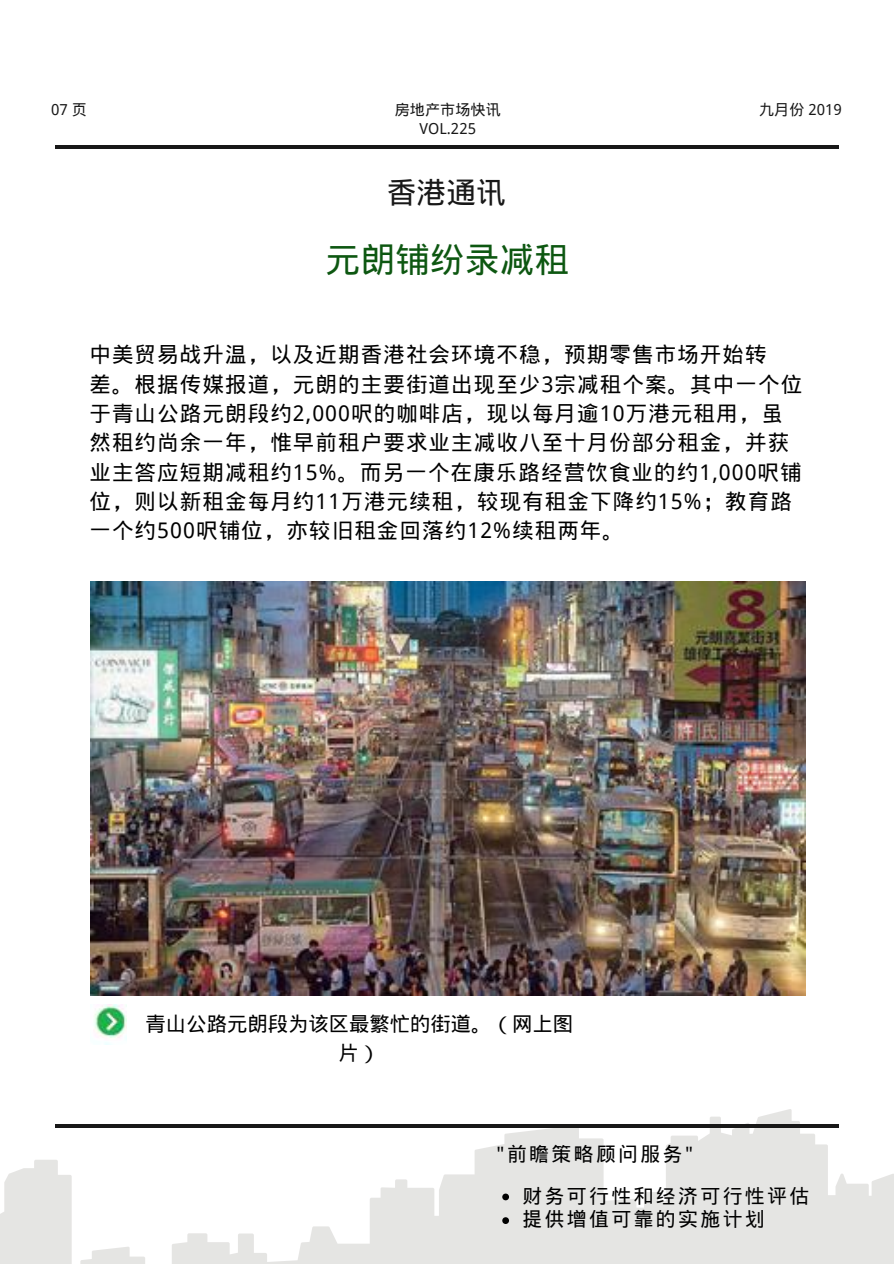
<style>
.page{position:relative;width:894px;height:1264px;background:#fff}
.page>*{position:absolute;margin:0;border:0;box-sizing:border-box;transform-origin:0 0}
.t1{font:34.8px "Wen Quan Yi Micro Hei";color:#0d5711}
.t2{font:29.85px "Wen Quan Yi Micro Hei";color:#181818}
.t3{font:21.45px/29.2px "Wen Quan Yi Micro Hei";letter-spacing:.05em;color:#000}
.t4{font:20.4px/28.2px "Wen Quan Yi Micro Hei";color:#000;text-align:center}
.t5{font:19.8px/41.4px "Wen Quan Yi Micro Hei";letter-spacing:.12em;color:#000}
.t6{font:15.15px "Wen Quan Yi Micro Hei";color:#181818}
</style>
<div class="page">
<hr style="left:55px;top:146px;width:783px;height:3px;background:#181818">
<svg style="left:0;top:1113px;width:889px;height:150px;fill:#e5e5e3"></svg>
<img style="left:94px;top:1004px;width:32px;height:40px">
<svg style="left:55px;top:1123px;width:783px;height:4px;fill:#181818"></svg>
<svg style="left:502px;top:1193px;width:7px;height:7px"></svg>
<svg style="left:502px;top:1217px;width:7px;height:6px"></svg>
<img style="left:90px;top:581px;width:715px;height:414px">
<p class="t6" style="left:51px;top:101px;width:37px">07 页</p>
<p class="t6" style="left:395px;top:100px;width:107px">房地产市场快讯</p>
<p class="t6" style="left:758px;top:100px;width:84px">九月份 2019</p>
<p class="t6" style="left:419px;top:120px;width:58px">VOL.225</p>
<h2 class="t2" style="left:386px;top:175px;width:121px">香港通讯</h2>
<h1 class="t1" style="left:325px;top:239px;width:245px">元朗铺纷录减租</h1>
<p class="t3" style="left:89px;top:340px;width:714px">中美贸易战升温，以及近期香港社会环境不稳，预期零售市场开始转<br>差。根据传媒报道，元朗的主要街道出现至少3宗减租个案。其中一个位于青山公路元朗段约2,000呎的咖啡店，现以每月逾10万港元租用，虽然租约尚余一年，惟早前租户要求业主减收八至十月份部分租金，并获业主答应短期减租约15%。而另一个在康乐路经营饮食业的约1,000呎铺位，则以新租金每月约11万港元续租，较现有租金下降约15%；教育路一个约500呎铺位，亦较旧租金回落约12%续租两年。</p>
<p class="t4" style="left:145px;top:1010px;width:429px">青山公路元朗段为该区最繁忙的街道。（网上图片）</p>
<p class="t5" style="left:522px;top:1133px;width:288px;text-indent:-26px">"前瞻策略顾问服务"<br>财务可行性和经济可行性评估</p>
<p class="t5" style="left:522px;top:1198px;width:244px">提供增值可靠的实施计划</p>
</div>
